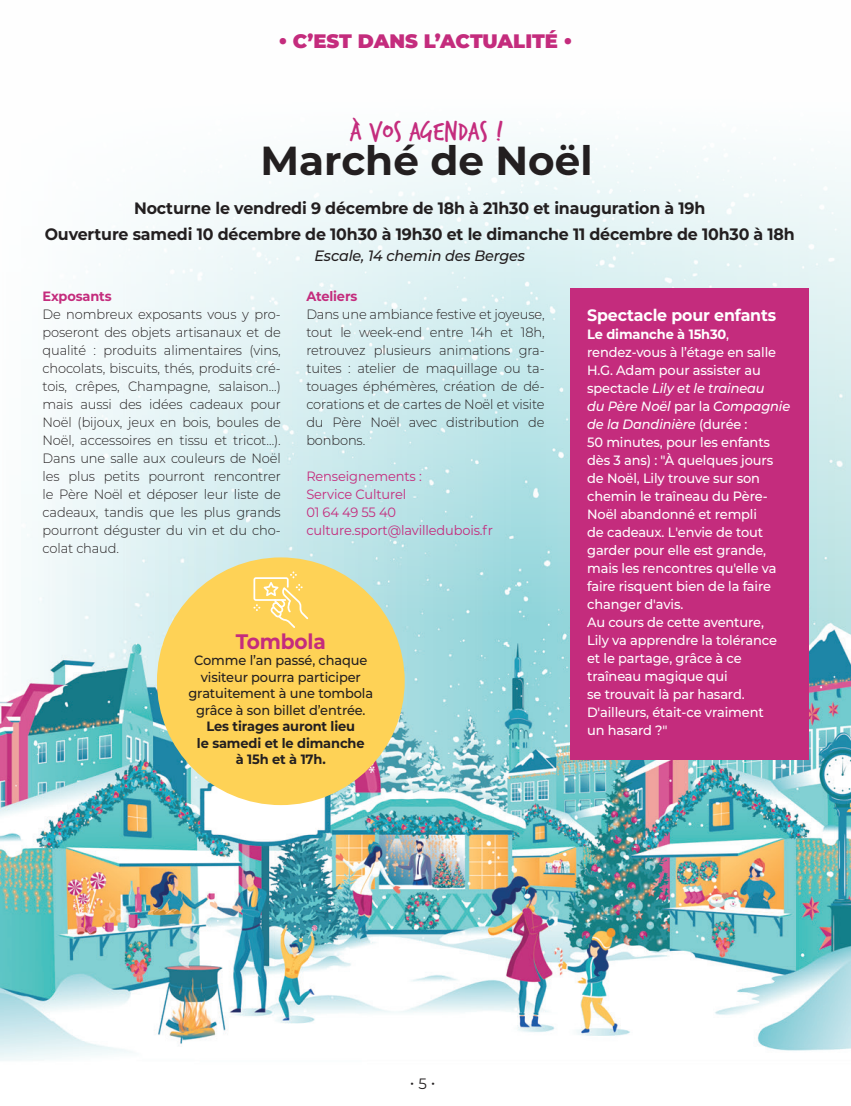
<style>
.page{position:relative;width:851px;height:1106px;background:#fff}
.page>*{position:absolute;margin:0;border:0;box-sizing:border-box;transform-origin:0 0}
.t1{font:700 40.5px "Montserrat";color:#231f20}
.t2{font:28.5px "Trash Hand";letter-spacing:.01em;color:#c42c7d}
.t3{font:700 21px "Montserrat";letter-spacing:-.01em;color:#c42c7d;scale:.96 1}
.t4{font:900 19.5px "Montserrat";color:#c42c7d}
.t5{font:700 16.5px "Montserrat";letter-spacing:-.01em;color:#231f20;scale:.96 1}
.t6{font:700 16.5px "Montserrat";letter-spacing:-.01em;color:#fff;scale:.96 1}
.t7{font:italic 500 15px "Montserrat";letter-spacing:-.01em;color:#231f20;scale:.96 1}
.t8{font:15px "Montserrat";color:#231f20}
.t9{font:300 13.5px/18px "Montserrat";letter-spacing:-.01em;color:#231f20;text-align:justify;scale:.96 1}
.t10{font:500 13.5px/18px "Montserrat";letter-spacing:-.01em;color:#fff;scale:.96 1}
.t11{font:500 13.5px/16.5px "Montserrat";letter-spacing:-.01em;color:#231f20;text-align:center;scale:.96 1}
.t12{font:13.5px "Montserrat";letter-spacing:-.01em;color:#c42c7d;scale:.96 1}
.t13{font:700 13.5px/16.5px "Montserrat";letter-spacing:-.01em;color:#231f20;text-align:center;scale:.96 1}
.t14{font:700 13.5px "Montserrat";letter-spacing:-.01em;color:#c42c7d;scale:.96 1}
.s1{font-weight:700}
.s2{font-style:italic}
</style>
<div class="page">
<img style="left:0;top:139px;width:850px;height:922px">
<div style="left:157px;top:557px;width:247px;height:248px;background:#fed256;border-radius:50%"></div>
<svg style="left:253px;top:571px;width:55px;height:57px"></svg>
<div style="left:570px;top:288px;width:238px;height:471px;background:#c42c7d"></div>
<p class="t4" style="left:278px;top:26px;width:295px">• C’EST DANS L’ACTUALITÉ •</p>
<p class="t2" style="left:350px;top:117px;width:154px">À VOS AGENDAS !</p>
<p class="t1" style="left:260px;top:131px;width:333px">Marché de Noël</p>
<p class="t5" style="left:134px;top:196px;width:596px">Nocturne le vendredi 9 décembre de 18h à 21h30 et inauguration à 19h</p>
<p class="t5" style="left:45px;top:222px;width:782px">Ouverture samedi 10 décembre de 10h30 à 19h30 et le dimanche 11 décembre de 10h30 à 18h</p>
<p class="t7" style="left:314px;top:245px;width:221px">Escale, 14 chemin des Berges</p>
<p class="t14" style="left:43px;top:286px;width:73px">Exposants</p>
<p class="t9" style="left:43px;top:305px;width:250px">De nombreux exposants vous y pro&shy;poseront des objets artisanaux et de qualité : produits alimentaires (vins, chocolats, biscuits, thés, produits cré&shy;tois, crêpes, Champagne, salaison…) mais aussi des idées cadeaux pour Noël (bijoux, jeux en bois, boules de Noël, accessoires en tissu et tricot…).<br>Dans une salle aux couleurs de Noël les plus petits pourront rencontrer le Père Noël et déposer leur liste de cadeaux, tandis que les plus grands pourront déguster du vin et du cho&shy;colat chaud.</p>
<p class="t14" style="left:306px;top:286px;width:55px">Ateliers</p>
<p class="t9" style="left:306px;top:305px;width:250px">Dans une ambiance festive et joyeuse, tout le week-end entre 14h et 18h, retrouvez plusieurs animations gra&shy;tuites : atelier de maquillage ou ta&shy;touages éphémères, création de dé&shy;corations et de cartes de Noël et visite du Père Noël avec distribution de bonbons.</p>
<p class="t12" style="left:306px;top:467px;width:122px">Renseignements :</p>
<p class="t12" style="left:306px;top:485px;width:105px">Service Culturel</p>
<p class="t12" style="left:306px;top:503px;width:95px">01 64 49 55 40</p>
<p class="t12" style="left:306px;top:521px;width:196px">culture.sport@lavilledubois.fr</p>
<p class="t3" style="left:236px;top:626px;width:95px">Tombola</p>
<p class="t11" style="left:188px;top:651px;width:194px">Comme l’an passé, chaque visiteur pourra participer gratuitement à une tombola grâce à son billet d’entrée.</p>
<p class="t13" style="left:197px;top:717px;width:176px">Les tirages auront lieu<br>le samedi et le dimanche à 15h et à 17h.</p>
<p class="t6" style="left:587px;top:303px;width:198px">Spectacle pour enfants</p>
<p class="t10" style="left:587px;top:324px;width:213px"><span class="s1">Le dimanche à 15h30</span>, rendez-vous à l’étage en salle<br>H.G. Adam pour assister au spectacle <span class="s2">Lily et le traineau<br>du Père Noël</span> par la <span class="s2">Compagnie de la Dandinière</span> (durée :<br>50 minutes, pour les enfants dès 3 ans) : "À quelques jours de Noël, Lily trouve sur son chemin le traîneau du Père-<br>Noël abandonné et rempli<br>de cadeaux. L'envie de tout garder pour elle est grande, mais les rencontres qu'elle va faire risquent bien de la faire changer d'avis.</p>
<p class="t10" style="left:587px;top:612px;width:199px">Au cours de cette aventure,<br>Lily va apprendre la tolérance et le partage, grâce à ce traîneau magique qui<br>se trouvait là par hasard.<br>D'ailleurs, était-ce vraiment un hasard ?"</p>
<p class="t8" style="left:409px;top:1073px;width:27px">• 5 •</p>
</div>
